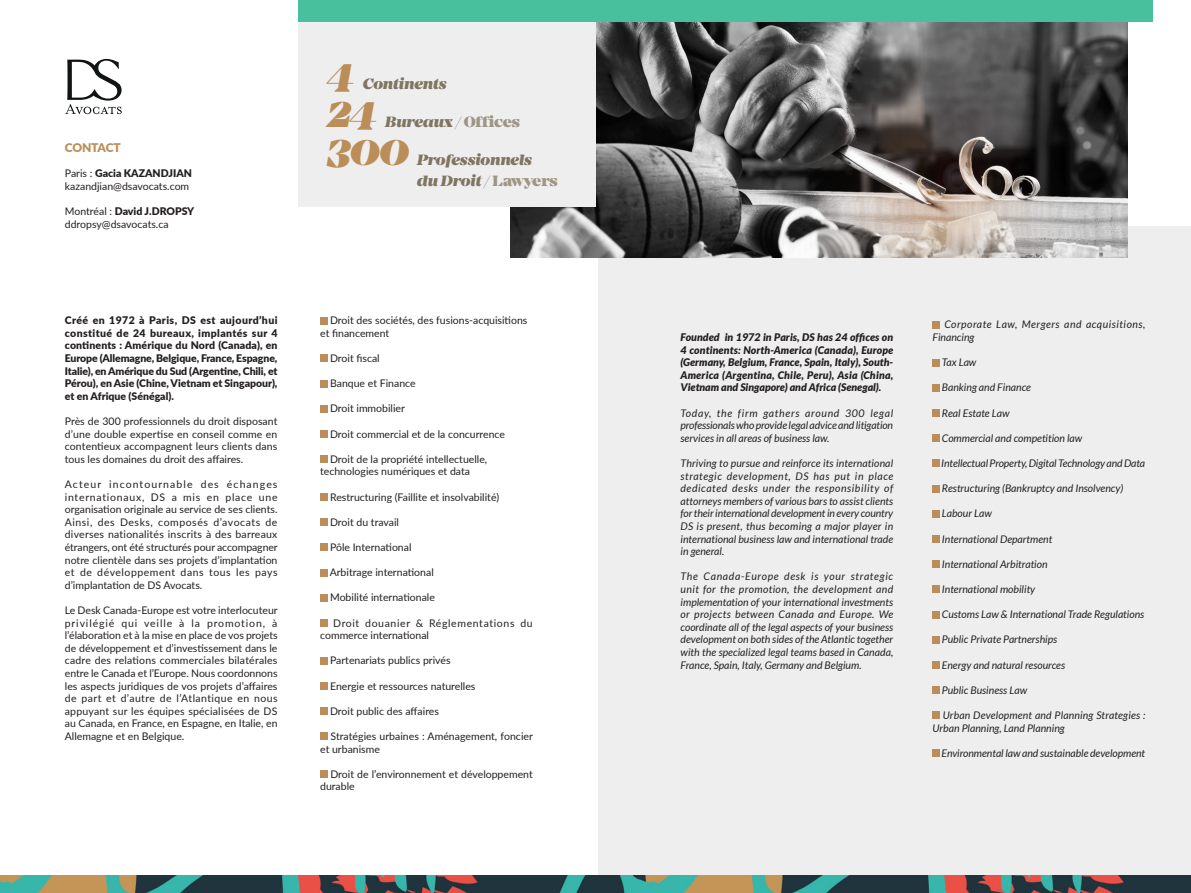
<style>
.page{position:relative;width:1191px;height:893px;background:#fff}
.page>*{position:absolute;margin:0;border:0;box-sizing:border-box;transform-origin:0 0}
.t1{font:italic 900 42.6px "Mirador";color:#bb8e59}
.t2{font:italic 900 15.45px/21px "Mirador";letter-spacing:-.01em;color:#807561}
.t3{font:900 12px "Lato";letter-spacing:-.02em;color:#bb8e59}
.t4{font:10.5px/12.6px "Lato";color:#231f20}
.t5{font:italic 10.5px/12.6px "Lato";color:#231f20;text-align:justify}
.t6{font:900 10.5px/12.6px "Lato";color:#231f20;text-align:justify}
.t7{font:italic 900 10.5px/12.6px "Lato";color:#231f20;text-align:justify}
.t8{font:10.5px/12.6px "Lato";letter-spacing:.055em;color:#231f20}
.t9{font:italic 10.5px/12.6px "Lato";letter-spacing:.05em;color:#231f20}
.s1{font-weight:400}
.s2{font-style:normal;color:#9e9585}
</style>
<div class="page">
<div style="left:598px;top:226px;width:593px;height:667px;background:#eeeeef"></div>
<img style="left:510px;top:21px;width:617px;height:236px">
<div style="left:298px;top:0;width:297px;height:207px;background:#eeeeef"></div>
<img style="left:0;top:876px;width:1191px;height:17px">
<svg style="left:65px;top:59px;width:57px;height:55px"></svg>
<div style="left:298px;top:0;width:854px;height:21px;background:#48bf9d"></div>
<div style="left:320px;top:317px;width:7px;height:7px;background:#bb8e59"></div>
<div style="left:320px;top:355px;width:7px;height:7px;background:#bb8e59"></div>
<div style="left:320px;top:380px;width:7px;height:7px;background:#bb8e59"></div>
<div style="left:320px;top:405px;width:7px;height:7px;background:#bb8e59"></div>
<div style="left:320px;top:430px;width:7px;height:8px;background:#bb8e59"></div>
<div style="left:320px;top:456px;width:7px;height:7px;background:#bb8e59"></div>
<div style="left:320px;top:493px;width:7px;height:8px;background:#bb8e59"></div>
<div style="left:320px;top:519px;width:7px;height:7px;background:#bb8e59"></div>
<div style="left:320px;top:544px;width:7px;height:7px;background:#bb8e59"></div>
<div style="left:320px;top:569px;width:7px;height:7px;background:#bb8e59"></div>
<div style="left:320px;top:594px;width:7px;height:7px;background:#bb8e59"></div>
<div style="left:320px;top:619px;width:7px;height:8px;background:#bb8e59"></div>
<div style="left:320px;top:657px;width:7px;height:7px;background:#bb8e59"></div>
<div style="left:320px;top:682px;width:7px;height:8px;background:#bb8e59"></div>
<div style="left:320px;top:708px;width:7px;height:7px;background:#bb8e59"></div>
<div style="left:320px;top:733px;width:7px;height:7px;background:#bb8e59"></div>
<div style="left:320px;top:771px;width:7px;height:7px;background:#bb8e59"></div>
<div style="left:932px;top:321px;width:7px;height:7px;background:#bb8e59"></div>
<div style="left:932px;top:359px;width:7px;height:7px;background:#bb8e59"></div>
<div style="left:932px;top:384px;width:7px;height:7px;background:#bb8e59"></div>
<div style="left:932px;top:409px;width:7px;height:8px;background:#bb8e59"></div>
<div style="left:932px;top:435px;width:7px;height:7px;background:#bb8e59"></div>
<div style="left:932px;top:460px;width:7px;height:7px;background:#bb8e59"></div>
<div style="left:932px;top:485px;width:7px;height:7px;background:#bb8e59"></div>
<div style="left:932px;top:510px;width:7px;height:7px;background:#bb8e59"></div>
<div style="left:932px;top:535px;width:7px;height:8px;background:#bb8e59"></div>
<div style="left:932px;top:561px;width:7px;height:7px;background:#bb8e59"></div>
<div style="left:932px;top:586px;width:7px;height:7px;background:#bb8e59"></div>
<div style="left:932px;top:611px;width:7px;height:7px;background:#bb8e59"></div>
<div style="left:932px;top:636px;width:7px;height:7px;background:#bb8e59"></div>
<div style="left:932px;top:661px;width:7px;height:8px;background:#bb8e59"></div>
<div style="left:932px;top:687px;width:7px;height:7px;background:#bb8e59"></div>
<div style="left:932px;top:712px;width:7px;height:7px;background:#bb8e59"></div>
<div style="left:932px;top:750px;width:7px;height:7px;background:#bb8e59"></div>
<p class="t3" style="left:65px;top:139px;width:57px">CONTACT</p>
<p class="t6" style="left:65px;top:167px;width:129px"><span class="s1">Paris :</span> Gacia KAZANDJIAN</p>
<p class="t4" style="left:65px;top:179px;width:126px">kazandjian@dsavocats.com</p>
<p class="t6" style="left:65px;top:204px;width:131px"><span class="s1">Montréal :</span> David J.DROPSY</p>
<p class="t4" style="left:65px;top:217px;width:105px">ddropsy@dsavocats.ca</p>
<p class="t6" style="left:65px;top:314px;width:214px">Créé en 1972 à Paris, DS est aujourd’hui constitué de 24 bureaux, implantés sur 4 continents : Amérique du Nord (Canada), en Europe (Allemagne, Belgique, France, Espagne, Italie), en Amérique du Sud (Argentine, Chili, et Pérou), en Asie (Chine, Vietnam et Singapour), et en Afrique (Sénégal).</p>
<p class="t4" style="left:65px;top:414px;width:214px;text-align:justify">Près de 300 professionnels du droit disposant d’une double expertise en conseil comme en contentieux accompagnent leurs clients dans tous les domaines du droit des affaires.</p>
<p class="t4" style="left:65px;top:477px;width:214px;text-align:justify">Acteur incontournable des échanges internationaux, DS a mis en place une organisation originale au service de ses clients.<br>Ainsi, des Desks, composés d’avocats de diverses nationalités inscrits à des barreaux étrangers, ont été structurés pour accompagner notre clientèle dans ses projets d’implantation et de développement dans tous les pays d’implantation de DS Avocats.</p>
<p class="t4" style="left:65px;top:603px;width:214px;text-align:justify">Le Desk Canada-Europe est votre interlocuteur privilégié qui veille à la promotion, à l’élaboration et à la mise en place de vos projets de développement et d’investissement dans le cadre des relations commerciales bilatérales entre le Canada et l’Europe. Nous coordonnons les aspects juridiques de vos projets d’affaires de part et d’autre de l’Atlantique en nous appuyant sur les équipes spécialisées de DS au Canada, en France, en Espagne, en Italie, en Allemagne et en Belgique.</p>
<p class="t1" style="left:327px;top:49px;width:29px">4</p>
<p class="t2" style="left:363px;top:74px;width:86px">Continents</p>
<p class="t1" style="left:327px;top:86px;width:51px">24</p>
<p class="t2" style="left:385px;top:111px;width:136px">Bureaux / <span class="s2">Offices</span></p>
<p class="t1" style="left:327px;top:124px;width:83px">300</p>
<p class="t2" style="left:417px;top:149px;width:142px">Professionnels<br>du Droit / <span class="s2">Lawyers</span></p>
<p class="t4" style="left:330px;top:314px;width:199px">Droit des sociétés, des fusions-acquisitions</p>
<p class="t4" style="left:320px;top:326px;width:71px">et financement</p>
<p class="t4" style="left:330px;top:351px;width:51px">Droit fiscal</p>
<p class="t4" style="left:330px;top:377px;width:87px">Banque et Finance</p>
<p class="t4" style="left:330px;top:402px;width:76px">Droit immobilier</p>
<p class="t4" style="left:330px;top:427px;width:176px">Droit commercial et de la concurrence</p>
<p class="t4" style="left:320px;top:452px;width:169px;text-indent:10px">Droit de la propriété intellectuelle, technologies numériques et data</p>
<p class="t4" style="left:330px;top:490px;width:171px">Restructuring (Faillite et insolvabilité)</p>
<p class="t4" style="left:330px;top:515px;width:70px">Droit du travail</p>
<p class="t4" style="left:330px;top:540px;width:83px">Pôle International</p>
<p class="t4" style="left:330px;top:566px;width:106px">Arbitrage international</p>
<p class="t4" style="left:330px;top:591px;width:106px">Mobilité internationale</p>
<p class="t8" style="left:320px;top:616px;width:214px;text-indent:13px">Droit douanier &amp; Réglementations du commerce international</p>
<p class="t4" style="left:330px;top:654px;width:122px">Partenariats publics privés</p>
<p class="t4" style="left:330px;top:679px;width:147px">Energie et ressources naturelles</p>
<p class="t4" style="left:330px;top:704px;width:110px">Droit public des affaires</p>
<p class="t4" style="left:320px;top:729px;width:214px;text-indent:10px">Stratégies urbaines : Aménagement, foncier et urbanisme</p>
<p class="t4" style="left:320px;top:767px;width:214px;text-indent:10px">Droit de l’environnement et développement durable</p>
<p class="t7" style="left:680px;top:331px;width:214px">Founded in 1972 in Paris, DS has 24 offices on 4 continents: North-America (Canada), Europe (Germany, Belgium, France, Spain, Italy), South-America (Argentina, Chile, Peru), Asia (China, Vietnam and Singapore) and Africa (Senegal).</p>
<p class="t5" style="left:680px;top:407px;width:214px">Today, the firm gathers around 300 legal professionals who provide legal advice and litigation services in all areas of business law.</p>
<p class="t5" style="left:680px;top:457px;width:214px">Thriving to pursue and reinforce its international strategic development, DS has put in place dedicated desks under the responsibility of attorneys members of various bars to assist clients for their international development in every country DS is present, thus becoming a major player in international business law and international trade in general.</p>
<p class="t5" style="left:680px;top:571px;width:214px">The Canada-Europe desk is your strategic unit for the promotion, the development and implementation of your international investments or projects between Canada and Europe. We coordinate all of the legal aspects of your business development on both sides of the Atlantic together with the specialized legal teams based in Canada, France, Spain, Italy, Germany and Belgium.</p>
<p class="t9" style="left:932px;top:319px;width:214px;text-indent:12px">Corporate Law, Mergers and acquisitions,<br>Financing</p>
<p class="t5" style="left:941px;top:356px;width:36px">Tax Law</p>
<p class="t5" style="left:941px;top:382px;width:91px">Banking and Finance</p>
<p class="t5" style="left:941px;top:407px;width:69px">Real Estate Law</p>
<p class="t5" style="left:941px;top:432px;width:142px">Commercial and competition law</p>
<p class="t5" style="left:941px;top:457px;width:205px">Intellectual Property, Digital Technology and Data</p>
<p class="t5" style="left:941px;top:482px;width:183px">Restructuring (Bankruptcy and Insolvency)</p>
<p class="t5" style="left:941px;top:508px;width:51px">Labour Law</p>
<p class="t5" style="left:941px;top:533px;width:112px">International Department</p>
<p class="t5" style="left:941px;top:558px;width:107px">International Arbitration</p>
<p class="t5" style="left:941px;top:583px;width:95px">International mobility</p>
<p class="t5" style="left:941px;top:608px;width:204px">Customs Law &amp; International Trade Regulations</p>
<p class="t5" style="left:941px;top:634px;width:117px">Public Private Partnerships</p>
<p class="t5" style="left:941px;top:659px;width:125px">Energy and natural resources</p>
<p class="t5" style="left:941px;top:684px;width:87px">Public Business Law</p>
<p class="t5" style="left:932px;top:709px;width:214px;text-indent:10px">Urban Development and Planning Strategies :<br>Urban Planning, Land Planning</p>
<p class="t5" style="left:941px;top:747px;width:205px">Environmental law and sustainable development</p>
</div>
